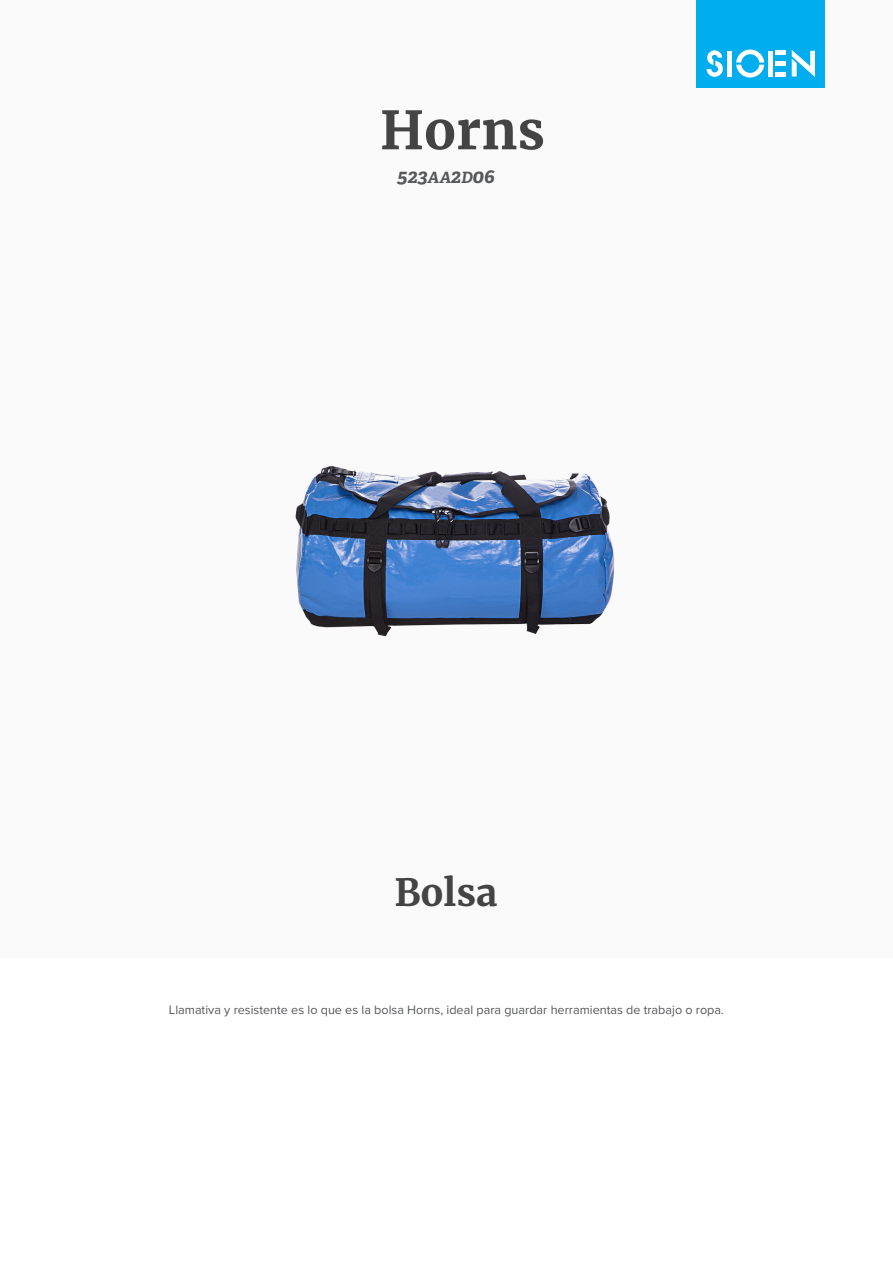
<style>
.page{position:relative;width:893px;height:1263px;background:#fff}
.page>*{position:absolute;margin:0;border:0;box-sizing:border-box;transform-origin:0 0}
.product_name{font:700 52.5px "Merriweather";color:#444}
.product_h2{font:700 37.5px "Merriweather";color:#444}
.product_ref{font:italic 700 19.5px "Adelle";color:#57585a}
.product_description{font:12.6px "Proxima Nova";color:#57585a}
.s1{font-size:15.6px}
</style>
<div class="page">
<div style="left:0;top:0;width:893px;height:957px;background:#fafafa"></div>
<div style="left:697px;top:0;width:128px;height:88px;background:#00aeef"></div>
<svg style="left:707px;top:50px;width:16px;height:27px"></svg>
<svg style="left:736px;top:50px;width:28px;height:28px"></svg>
<div style="left:727px;top:51px;width:5px;height:26px;background:#fff"></div>
<div style="left:768px;top:51px;width:5px;height:26px;background:#fff"></div>
<div style="left:775px;top:72px;width:11px;height:5px;background:#fff"></div>
<div style="left:775px;top:61px;width:11px;height:5px;background:#fff"></div>
<hr style="left:775px;top:51px;width:11px;height:4px;background:#fff">
<svg style="left:792px;top:50px;width:23px;height:27px"></svg>
<img style="left:295px;top:466px;width:320px;height:171px">
<p class="product_name" style="left:380px;top:97px;width:166px">Horns</p>
<p class="product_ref" style="left:397px;top:164px;width:99px">523<span class="s1">AA</span>2<span class="s1">D</span>06</p>
<p class="product_h2" style="left:394px;top:868px;width:105px">Bolsa</p>
<p class="product_description" style="left:169px;top:1000px;width:557px">Llamativa y resistente es lo que es la bolsa Horns, ideal para guardar herramientas de trabajo o ropa.</p>
</div>
